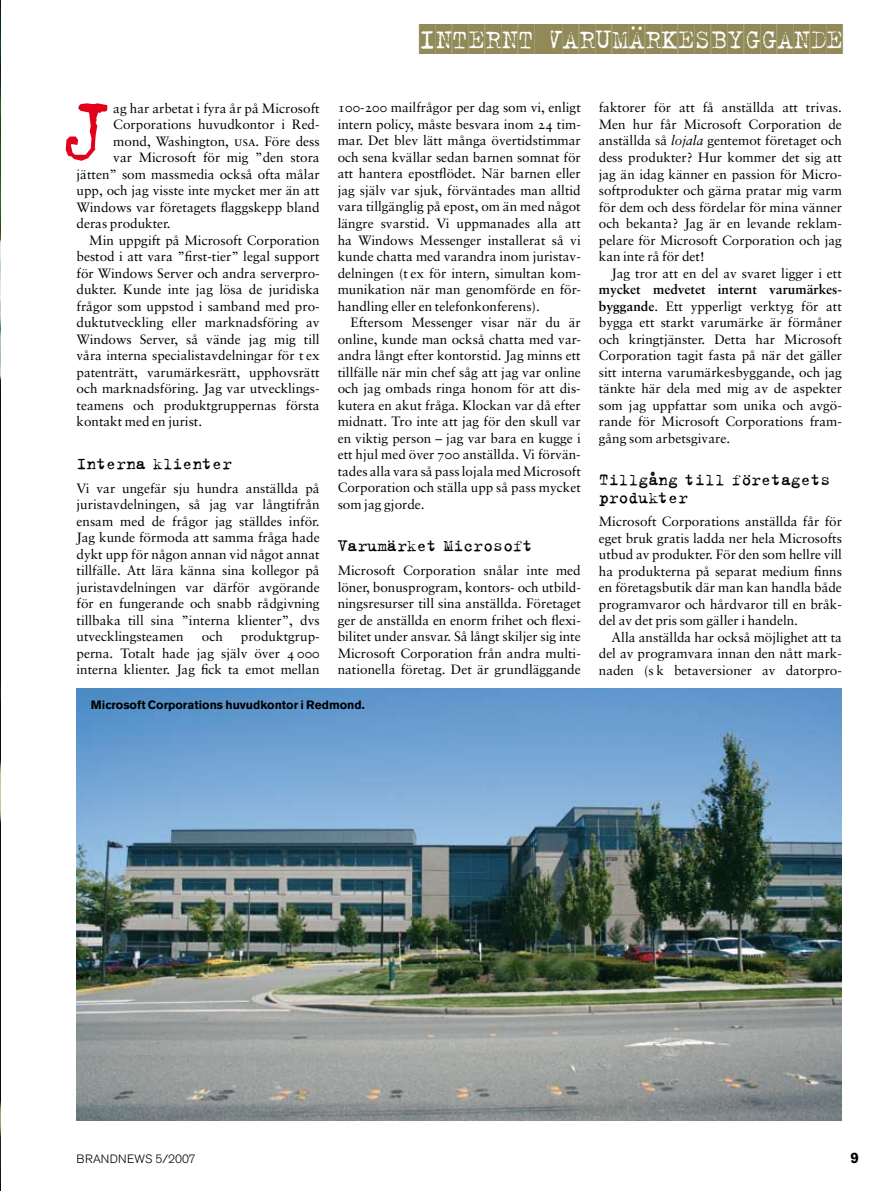
<style>
.page{position:relative;width:893px;height:1191px;background:#fff}
.page>*{position:absolute;margin:0;border:0;box-sizing:border-box;transform-origin:0 0}
.t1{font:97.5px "Trixie Text";color:#e2001a}
.t2{font:30px "Trixie Cameo";color:#918958}
.t3{font:18px/17.2px "Trixie";color:#000}
.t4{font:700 15px "Akzidenz Grotesk BE";color:#000}
.t5{font:13.5px/16.5px "Sabon";color:#000;text-align:justify}
.t6{font:700 12px "Akzidenz Grotesk BE";color:#000}
.t7{font:300 12px "Akzidenz Grotesk BE";color:#000}
.s1{font-family:"Sabon Roman SC"}
.s2{font-style:italic}
.s3{font-weight:700}
</style>
<div class="page">
<img style="left:0;top:0;width:1px;height:1191px">
<img style="left:77px;top:688px;width:765px;height:432px">
<h2 class="t2" style="left:419px;top:23px;width:426px">INTERNT VARUMÄRKESBYGGANDE</h2>
<h1 class="t1" style="left:62px;top:72px;width:55px">J</h1>
<p class="t5" style="left:113px;top:99px;width:208px">ag har arbetat i fyra år på Microsoft</p>
<p class="t5" style="left:113px;top:116px;width:208px">Corporations huvudkontor i Red-</p>
<p class="t5" style="left:113px;top:132px;width:208px">mond, Washington, <span class="s1">usa</span>. Före dess</p>
<p class="t5" style="left:113px;top:149px;width:208px">var Microsoft för mig ”den stora</p>
<p class="t5" style="left:77px;top:165px;width:245px">jätten” som massmedia också ofta målar</p>
<p class="t5" style="left:77px;top:182px;width:245px">upp, och jag visste inte mycket mer än att</p>
<p class="t5" style="left:77px;top:198px;width:245px">Windows var företagets flaggskepp bland</p>
<p class="t5" style="left:77px;top:215px;width:96px">deras produkter.</p>
<p class="t5" style="left:89px;top:231px;width:232px">Min uppgift på Microsoft Corporation</p>
<p class="t5" style="left:77px;top:248px;width:245px">bestod i att vara ”first-tier” legal support</p>
<p class="t5" style="left:77px;top:264px;width:245px">för Windows Server och andra serverpro-</p>
<p class="t5" style="left:77px;top:281px;width:245px">dukter. Kunde inte jag lösa de juridiska</p>
<p class="t5" style="left:77px;top:297px;width:245px">frågor som uppstod i samband med pro-</p>
<p class="t5" style="left:77px;top:314px;width:245px">duktutveckling eller marknadsföring av</p>
<p class="t5" style="left:77px;top:330px;width:245px">Windows Server, så vände jag mig till</p>
<p class="t5" style="left:77px;top:347px;width:245px">våra interna specialistavdelningar för t ex</p>
<p class="t5" style="left:77px;top:363px;width:245px">patenträtt, varumärkesrätt, upphovsrätt</p>
<p class="t5" style="left:77px;top:380px;width:245px">och marknadsföring. Jag var utvecklings-</p>
<p class="t5" style="left:77px;top:396px;width:245px">teamens och produktgruppernas första</p>
<p class="t5" style="left:77px;top:413px;width:127px">kontakt med en jurist.</p>
<h3 class="t3" style="left:77px;top:454px;width:157px">Interna klienter</h3>
<p class="t5" style="left:77px;top:479px;width:245px">Vi var ungefär sju hundra anställda på juristavdelningen, så jag var långtifrån ensam med de frågor jag ställdes inför.<br>Jag kunde förmoda att samma fråga hade dykt upp för någon annan vid något annat tillfälle. Att lära känna sina kollegor på juristavdelningen var därför avgörande för en fungerande och snabb rådgivning tillbaka till sina ”interna klienter”, dvs utvecklingsteamen</p>
<p class="t5" style="left:77px;top:628px;width:245px;text-indent:164px">produktgrup&shy;perna. Totalt hade jag själv över <span class="s1">4 000 </span>interna klienter. Jag fick ta emot mellan</p>
<p class="t5" style="left:202px;top:628px;width:23px">och</p>
<p class="t5" style="left:338px;top:99px;width:245px"><span class="s1">100</span>-<span class="s1">200</span> mailfrågor per dag som vi, enligt intern policy, måste besvara inom <span class="s1">24</span> tim&shy;mar. Det blev lätt många övertidstimmar och sena kvällar sedan barnen somnat för att hantera epostflödet. När barnen eller jag själv var sjuk, förväntades man alltid vara tillgänglig på epost, om än med något längre svarstid. Vi uppmanades alla att ha Windows Messenger installerat så vi kunde chatta med varandra inom juristav&shy;delningen (t ex för intern, simultan kom&shy;munikation när man genomförde en för&shy;handling eller en telefonkonferens).</p>
<p class="t5" style="left:338px;top:314px;width:245px;text-indent:13px">Eftersom Messenger visar när du är online, kunde man också chatta med var&shy;andra långt efter kontorstid. Jag minns ett tillfälle när min chef såg att jag var online och jag ombads ringa honom för att dis&shy;kutera en akut fråga. Klockan var då efter midnatt. Tro inte att jag för den skull var en viktig person – jag var bara en kugge i ett hjul med över <span class="s1">700</span> anställda. Vi förvän&shy;tades alla vara så pass lojala med Microsoft Corporation och ställa upp så pass mycket som jag gjorde.</p>
<h3 class="t3" style="left:338px;top:537px;width:197px">Varumärket Microsoft</h3>
<p class="t5" style="left:338px;top:562px;width:245px">Microsoft Corporation snålar inte med löner, bonusprogram, kontors- och utbild&shy;ningsresurser till sina anställda. Företaget ger de anställda en enorm frihet och flexi&shy;bilitet under ansvar. Så långt skiljer sig inte Microsoft Corporation från andra multi&shy;nationella företag. Det är grundläggande</p>
<p class="t5" style="left:599px;top:99px;width:245px">faktorer för att få anställda att trivas.<br>Men hur får Microsoft Corporation de anställda så <span class="s2">lojala</span> gentemot företaget och dess produkter? Hur kommer det sig att jag än idag känner en passion för Micro&shy;softprodukter och gärna pratar mig varm för dem och dess fördelar för mina vänner och bekanta? Jag är en levande reklam&shy;pelare för Microsoft Corporation och jag kan inte rå för det!</p>
<p class="t5" style="left:612px;top:264px;width:232px">Jag tror att en del av svaret ligger i ett</p>
<p class="t5" style="left:599px;top:281px;width:245px"><span class="s3">mycket medvetet internt varumärkes&shy;byggande</span>. Ett ypperligt verktyg för att bygga ett starkt varumärke är förmåner och kringtjänster. Detta har Microsoft Corporation tagit fasta på när det gäller sitt interna varumärkesbyggande, och jag tänkte här dela med mig av de aspekter som jag uppfattar som unika och avgö&shy;rande för Microsoft Corporations fram&shy;gång som arbetsgivare.</p>
<h3 class="t3" style="left:599px;top:471px;width:233px">Tillgång till företagets produkter</h3>
<p class="t5" style="left:599px;top:513px;width:245px">Microsoft Corporations anställda får för eget bruk gratis ladda ner hela Microsofts utbud av produkter. För den som hellre vill ha produkterna på separat medium finns en företagsbutik där man kan handla både programvaror och hårdvaror till en bråk&shy;del av det pris som gäller i handeln.</p>
<p class="t5" style="left:599px;top:629px;width:245px;text-indent:13px">Alla anställda har också möjlighet att ta del av programvara innan den nått mark&shy;naden (s k betaversioner av datorpro-</p>
<p class="t6" style="left:91px;top:697px;width:275px">Microsoft Corporations huvudkontor i Redmond.</p>
<p class="t7" style="left:77px;top:1152px;width:121px">BRANDNEWS 5/2007</p>
<p class="t4" style="left:850px;top:1149px;width:10px">9</p>
</div>
